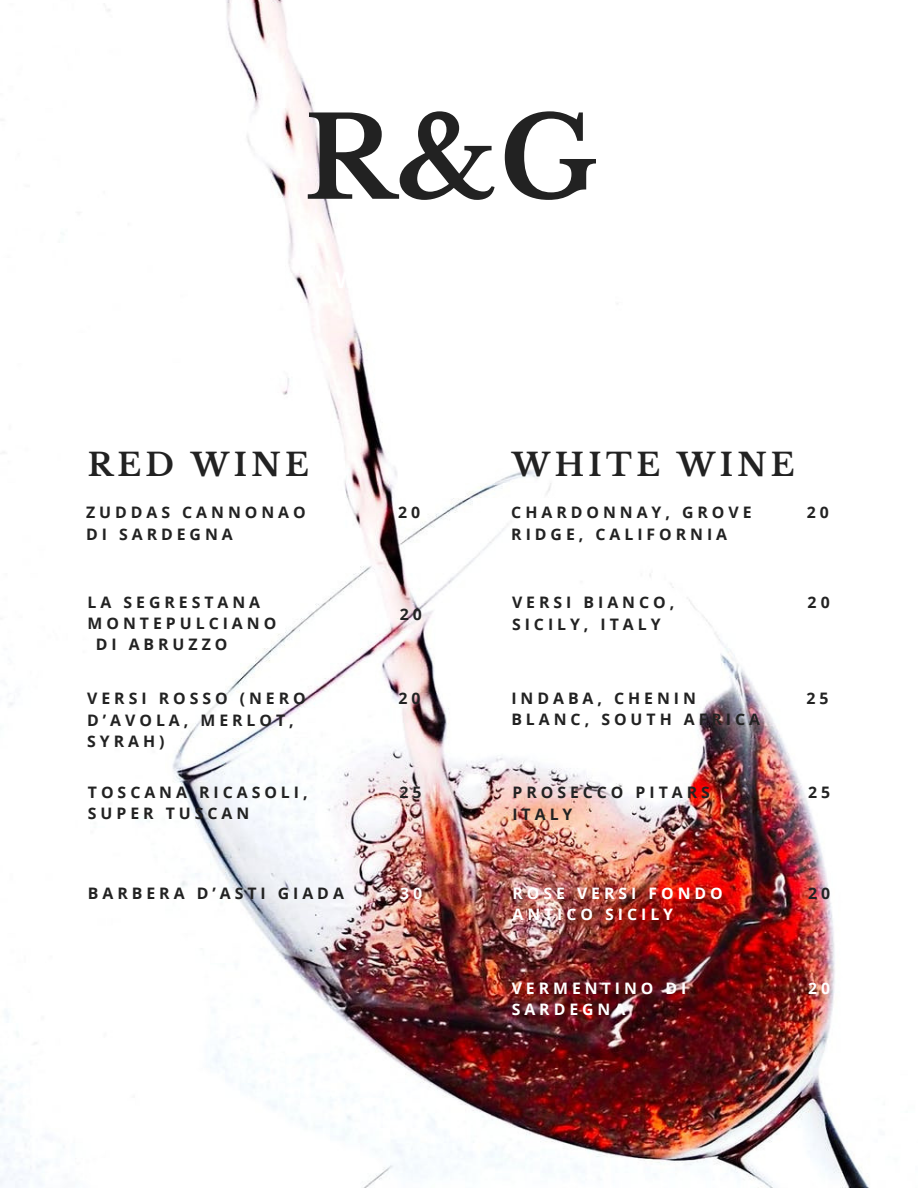
<style>
.page{position:relative;width:918px;height:1188px;background:#fff}
.page>*{position:absolute;margin:0;border:0;box-sizing:border-box;transform-origin:0 0}
.t1{font:700 112.05px "Libre Baskerville";color:#222}
.t2{font:700 31.2px "Libre Baskerville";letter-spacing:.14em;color:#222}
.t3{font:700 15.9px/21.3px "Open Sans";letter-spacing:.25em;color:#222}
.t4{font:700 15.9px/21.3px "Open Sans";letter-spacing:.25em;color:#fff}
</style>
<div class="page">
<img style="left:0;top:0;width:869px;height:1188px">
<h1 class="t1" style="left:304px;top:90px;width:295px">R&amp;G</h1>
<h2 class="t2" style="left:88px;top:446px;width:223px">RED WINE</h2>
<h2 class="t2" style="left:512px;top:446px;width:284px">WHITE WINE</h2>
<p class="t3" style="left:86px;top:502px;width:221px">ZUDDAS CANNONAO<br>DI SARDEGNA</p>
<p class="t3" style="left:398px;top:502px;width:24px">2 0</p>
<p class="t3" style="left:511px;top:501px;width:242px">CHARDONNAY, GROVE<br>RIDGE, CALIFORNIA</p>
<p class="t3" style="left:807px;top:501px;width:24px">2 0</p>
<p class="t3" style="left:88px;top:591px;width:174px">LA SEGRESTANA</p>
<p class="t3" style="left:88px;top:612px;width:190px">MONTEPULCIANO</p>
<p class="t3" style="left:96px;top:634px;width:133px">DI ABRUZZO</p>
<p class="t3" style="left:400px;top:603px;width:24px">2 0</p>
<p class="t3" style="left:512px;top:591px;width:164px">VERSI BIANCO,<br>SICILY, ITALY</p>
<p class="t3" style="left:808px;top:591px;width:24px">2 0</p>
<p class="t3" style="left:87px;top:687px;width:220px">VERSI ROSSO (NERO<br>D’AVOLA, MERLOT,<br>SYRAH)</p>
<p class="t3" style="left:399px;top:688px;width:24px">2 0</p>
<p class="t3" style="left:511px;top:687px;width:250px">INDABA, CHENIN<br>BLANC, SOUTH AFRICA</p>
<p class="t3" style="left:807px;top:687px;width:24px">2 5</p>
<p class="t3" style="left:88px;top:781px;width:221px">TOSCANA RICASOLI,</p>
<p class="t3" style="left:399px;top:782px;width:24px">2 5</p>
<p class="t3" style="left:88px;top:802px;width:163px">SUPER TUSCAN</p>
<p class="t3" style="left:512px;top:782px;width:199px">PROSECCO PITARS<br>ITALY</p>
<p class="t3" style="left:808px;top:782px;width:24px">2 5</p>
<p class="t3" style="left:88px;top:882px;width:257px">BARBERA D’ASTI GIADA</p>
<p class="t4" style="left:400px;top:882px;width:24px">3 0</p>
<p class="t4" style="left:512px;top:882px;width:212px">ROSE VERSI FONDO<br>ANTICO SICILY</p>
<p class="t3" style="left:808px;top:882px;width:24px">2 0</p>
<p class="t4" style="left:512px;top:977px;width:176px">VERMENTINO DI<br>SARDEGNA</p>
<p class="t4" style="left:808px;top:977px;width:24px">2 0</p>
</div>
